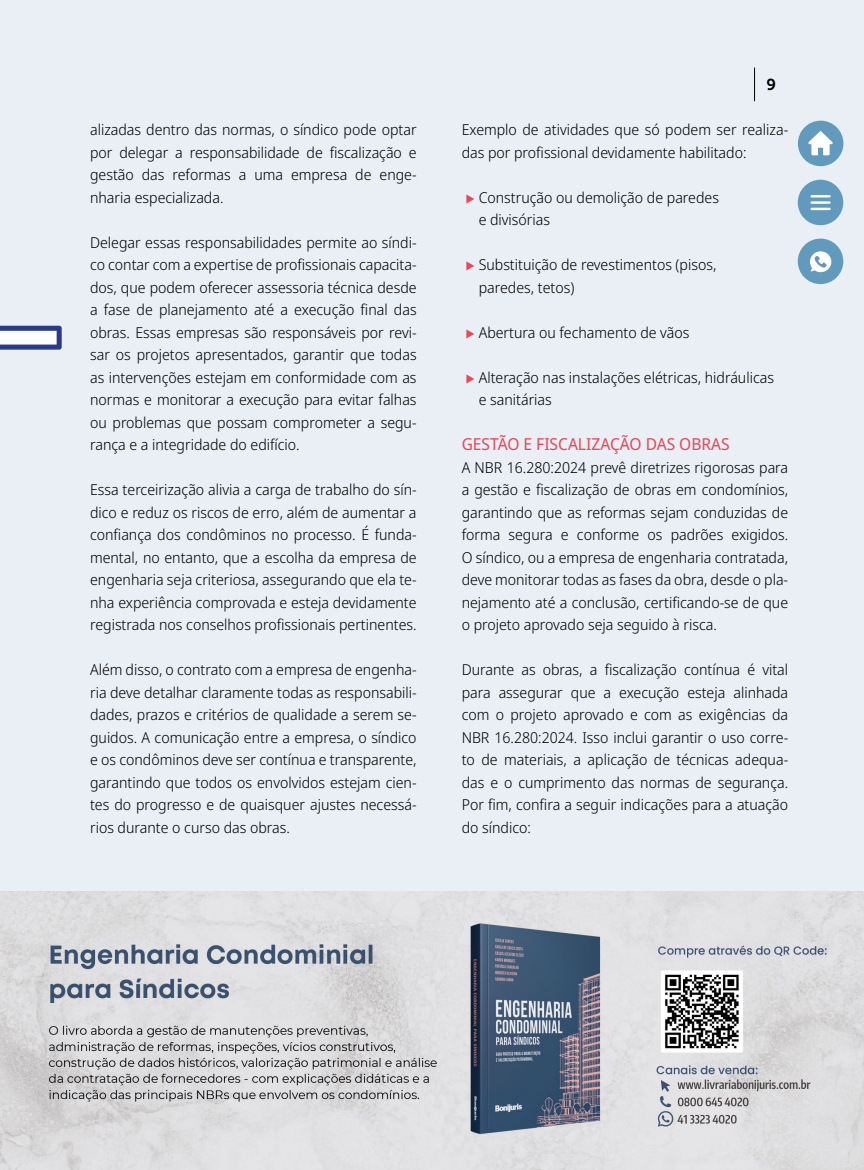
<style>
.page{position:relative;width:864px;height:1170px;background:#fff}
.page>*{position:absolute;margin:0;border:0;box-sizing:border-box;transform-origin:0 0}
.t1{font:16.5px "Noto Sans Display";color:#e94857}
.t2{font:15.9px "Museo Sans 700";color:#000}
.t3{font:300 15px/22.5px "Noto Sans Display";color:#000;text-align:justify}
</style>
<div class="page">
<div style="left:0;top:0;width:863px;height:1169px;background:#eaeff6"></div>
<hr style="left:753px;top:68px;width:1px;height:33px;background:#000">
<div style="left:797px;top:180px;width:45px;height:45px;background:#619abc;border-radius:50%"></div>
<div style="left:797px;top:121px;width:46px;height:45px;background:#619abc;border-radius:50%"></div>
<hr style="left:810px;top:195px;width:20px;height:2px;background:#fff">
<hr style="left:810px;top:201px;width:20px;height:3px;background:#fff">
<hr style="left:810px;top:208px;width:20px;height:2px;background:#fff">
<div style="left:797px;top:238px;width:45px;height:46px;background:#619abc;border-radius:50%"></div>
<svg style="left:810px;top:251px;width:21px;height:21px"></svg>
<svg style="left:808px;top:131px;width:24px;height:24px"></svg>
<svg style="left:0;top:326px;width:62px;height:24px"></svg>
<img style="left:0;top:891px;width:863px;height:278px">
<p class="t3" style="left:90px;top:119px;width:328px">alizadas dentro das normas, o síndico pode optar por delegar a responsabilidade de fiscalização e gestão das reformas a uma empresa de enge&shy;nharia especializada.</p>
<p class="t3" style="left:90px;top:231px;width:328px">Delegar essas responsabilidades permite ao síndi&shy;co contar com a expertise de profissionais capacita&shy;dos, que podem oferecer assessoria técnica desde a fase de planejamento até a execução final das obras. Essas empresas são responsáveis por revi&shy;sar os projetos apresentados, garantir que todas as intervenções estejam em conformidade com as normas e monitorar a execução para evitar falhas ou problemas que possam comprometer a segu&shy;rança e a integridade do edifício.</p>
<p class="t3" style="left:90px;top:479px;width:328px">Essa terceirização alivia a carga de trabalho do sín&shy;dico e reduz os riscos de erro, além de aumentar a confiança dos condôminos no processo. É funda&shy;mental, no entanto, que a escolha da empresa de engenharia seja criteriosa, assegurando que ela te&shy;nha experiência comprovada e esteja devidamente registrada nos conselhos profissionais pertinentes.</p>
<p class="t3" style="left:90px;top:659px;width:328px">Além disso, o contrato com a empresa de engenha&shy;ria deve detalhar claramente todas as responsabili&shy;dades, prazos e critérios de qualidade a serem se&shy;guidos. A comunicação entre a empresa, o síndico e os condôminos deve ser contínua e transparente, garantindo que todos os envolvidos estejam cien&shy;tes do progresso e de quaisquer ajustes necessá&shy;rios durante o curso das obras.</p>
<p class="t2" style="left:766px;top:76px;width:11px">9</p>
<p class="t3" style="left:461px;top:119px;width:328px">Exemplo de atividades que só podem ser realiza&shy;das por profissional devidamente habilitado:</p>
<p class="t3" style="left:478px;top:186px;width:242px">Construção ou demolição de paredes e divisórias</p>
<p class="t3" style="left:478px;top:254px;width:239px">Substituição de revestimentos (pisos, paredes, tetos)</p>
<p class="t3" style="left:478px;top:321px;width:212px">Abertura ou fechamento de vãos</p>
<p class="t3" style="left:478px;top:366px;width:297px">Alteração nas instalações elétricas, hidráulicas e sanitárias</p>
<p class="t1" style="left:461px;top:432px;width:269px">GESTÃO E FISCALIZAÇÃO DAS OBRAS</p>
<p class="t3" style="left:461px;top:456px;width:328px">A NBR 16.280:2024 prevê diretrizes rigorosas para a gestão e fiscalização de obras em condomínios, garantindo que as reformas sejam conduzidas de forma segura e conforme os padrões exigidos.<br>O síndico, ou a empresa de engenharia contratada, deve monitorar todas as fases da obra, desde o pla&shy;nejamento até a conclusão, certificando-se de que o projeto aprovado seja seguido à risca.</p>
<p class="t3" style="left:461px;top:659px;width:328px">Durante as obras, a fiscalização contínua é vital para assegurar que a execução esteja alinhada com o projeto aprovado e com as exigências da NBR 16.280:2024. Isso inclui garantir o uso corre&shy;to de materiais, a aplicação de técnicas adequa&shy;das e o cumprimento das normas de segurança.<br>Por fim, confira a seguir indicações para a atuação do síndico:</p>
</div>
